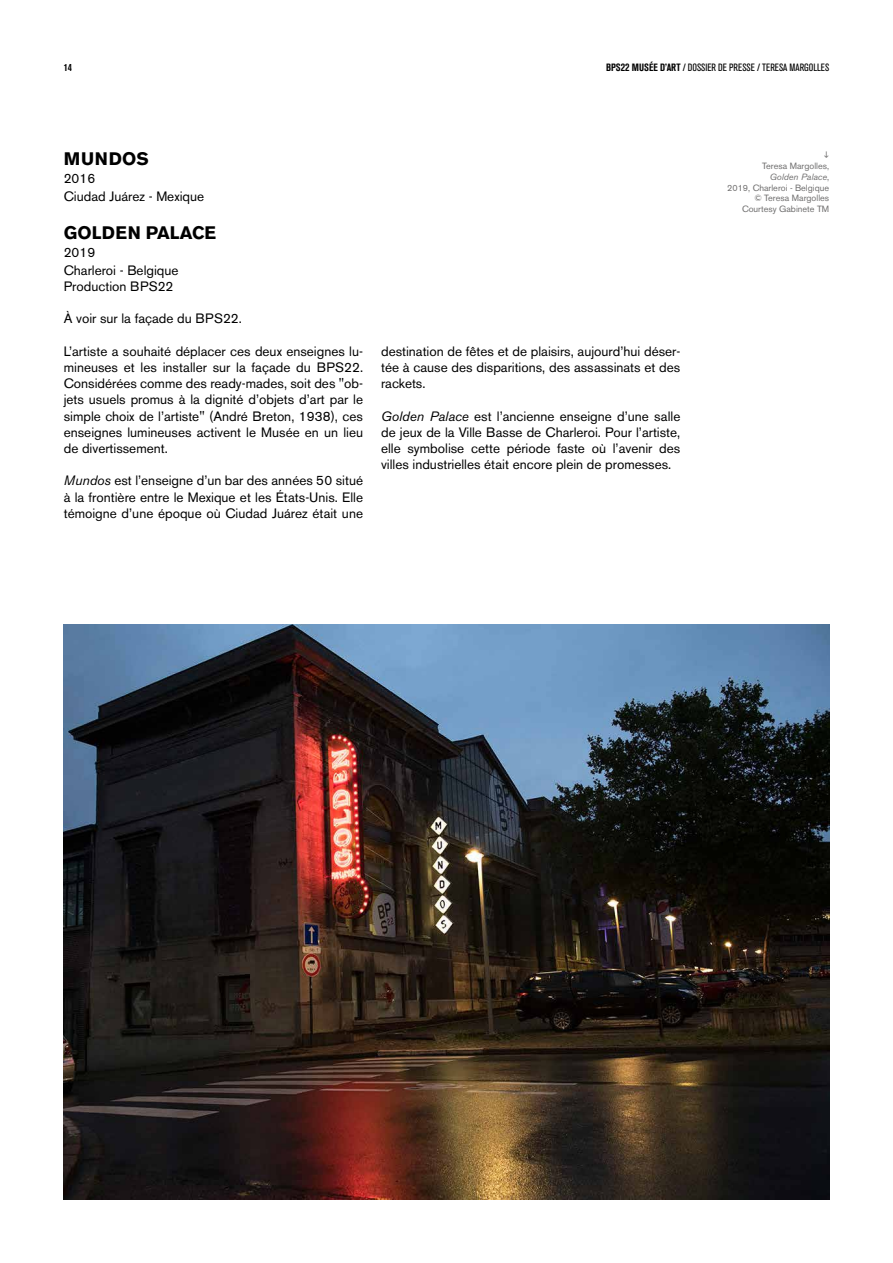
<style>
.page{position:relative;width:893px;height:1263px;background:#fff}
.page>*{position:absolute;margin:0;border:0;box-sizing:border-box;transform-origin:0 0}
.t1{font:700 18px "Akzidenz Grotesk BE";color:#000}
.t2{font:13.5px/16.2px "Akzidenz Grotesk BE";color:#000;text-align:justify}
.t3{font:condensed 10.5px "Akzidenz Grotesk BQ";color:#000}
.t4{font:700 condensed 10.5px "Akzidenz Grotesk BQ";color:#000}
.t5{font:9px/10.8px "Akzidenz Grotesk BE";color:#706f6f;text-align:right}
.s1{font-family:"Akzidenz Grotesk MG";font-weight:700}
.s2{font-style:italic}
</style>
<div class="page">
<img style="left:64px;top:624px;width:765px;height:575px">
<p class="t4" style="left:64px;top:62px;width:10px">14</p>
<p class="t3" style="left:606px;top:62px;width:225px"><span class="s1">BPS22 MUSÉE D’ART</span> / DOSSIER DE PRESSE / TERESA MARGOLLES</p>
<h1 class="t1" style="left:64px;top:148px;width:87px">MUNDOS</h1>
<p class="t2" style="left:64px;top:169px;width:142px;line-height:18px">2016<br>Ciudad Juárez - Mexique</p>
<h1 class="t1" style="left:64px;top:222px;width:154px">GOLDEN PALACE</h1>
<p class="t2" style="left:64px;top:243px;width:116px;line-height:18px">2019<br>Charleroi - Belgique</p>
<p class="t2" style="left:64px;top:278px;width:111px">Production BPS22</p>
<p class="t2" style="left:64px;top:310px;width:180px">À voir sur la façade du BPS22.</p>
<p class="t2" style="left:64px;top:343px;width:301px">L’artiste a souhaité déplacer ces deux enseignes lu&shy;mineuses et les installer sur la façade du BPS22.<br>Considérées comme des ready-mades, soit des "ob&shy;jets usuels promus à la dignité d’objets d’art par le simple choix de l’artiste" (André Breton, 1938), ces enseignes lumineuses activent le Musée en un lieu de divertissement.</p>
<p class="t2" style="left:64px;top:472px;width:301px"><span class="s2">Mundos</span> est l’enseigne d’un bar des années 50 situé à la frontière entre le Mexique et les États-Unis. Elle témoigne d’une époque où Ciudad Juárez était une</p>
<p class="t2" style="left:381px;top:343px;width:301px">destination de fêtes et de plaisirs, aujourd’hui déser&shy;tée à cause des disparitions, des assassinats et des rackets.</p>
<p class="t2" style="left:381px;top:408px;width:301px"><span class="s2">Golden Palace</span> est l’ancienne enseigne d’une salle de jeux de la Ville Basse de Charleroi. Pour l’artiste, elle symbolise cette période faste où l’avenir des villes industrielles était encore plein de promesses.</p>
<p class="t5" style="left:727px;top:160px;width:103px">Teresa Margolles,<br><span class="s2">Golden Palace</span>,<br>2019, Charleroi - Belgique © Teresa Margolles<br>Courtesy Gabinete TM</p>
</div>
